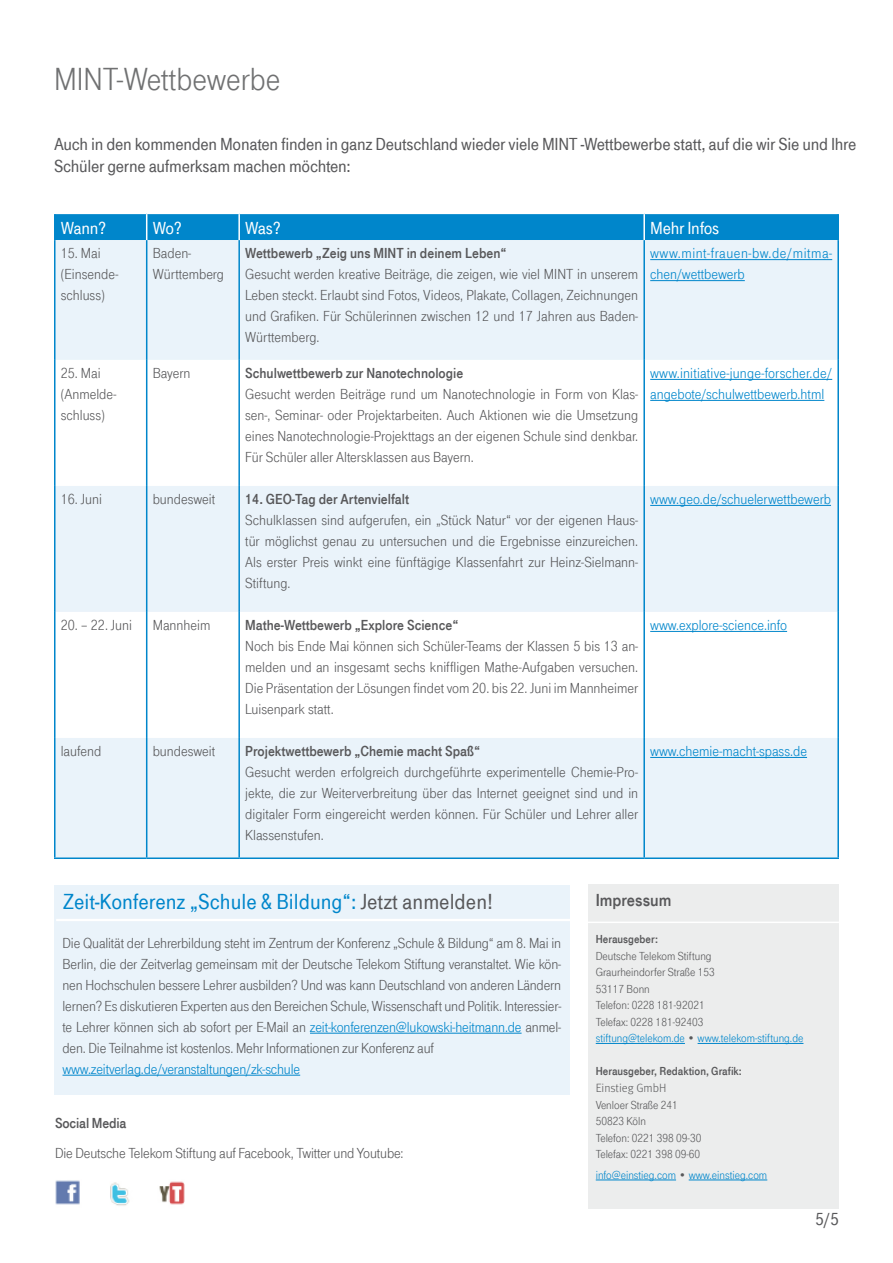
<style>
.page{position:relative;width:893px;height:1263px;background:#fff}
.page>*{position:absolute;margin:0;border:0;box-sizing:border-box;transform-origin:0 0}
.t1{font:33px "Tele Grotesk Norm";color:#707172}
.t2{font:22.5px "Tele Grotesk Halb";color:#0086cb}
.t3{font:18px/22.5px "Tele Grotesk Halb";letter-spacing:-.015em;color:#58585a}
.t4{font:18px "Tele Grotesk Halb";letter-spacing:-.015em;color:#fff}
.t5{font:18px "Tele Grotesk Fett";color:#58585a}
.t6{font:15px/21px "Tele Grotesk Norm";color:#58585a;text-align:justify}
.t7{font:15px/21px "Tele Grotesk Norm";color:#0086cb}
.t8{font:15px "Tele Grotesk Fett";color:#58585a}
.t9{font:15px/21px "Tele Grotesk Norm";letter-spacing:.035em;color:#0086cb}
.t10{font:12px/16.5px "Tele Grotesk Norm";color:#58585a}
.t11{font:12px "Tele Grotesk Fett";color:#58585a}
.t12{font:12px "Tele Grotesk Norm";color:#0086cb}
.t13{font:300 12px "Meta";color:#58585a}
.s1{color:#58585a}
.s2{color:#0086cb}
</style>
<div class="page">
<div style="left:588px;top:884px;width:251px;height:325px;background:#eceded"></div>
<hr style="left:596px;top:1043px;width:89px;height:1px;background:#0086cb">
<hr style="left:698px;top:1043px;width:105px;height:1px;background:#0086cb">
<hr style="left:596px;top:1180px;width:80px;height:1px;background:#0086cb">
<hr style="left:689px;top:1180px;width:78px;height:1px;background:#0086cb">
<hr style="left:584px;top:921px;width:255px;height:2px;background:#fff">
<img style="left:55px;top:1180px;width:25px;height:25px">
<img style="left:110px;top:1182px;width:19px;height:24px">
<img style="left:159px;top:1181px;width:25px;height:24px">
<div style="left:56px;top:240px;width:781px;height:617px;background:#eaf3fa"></div>
<svg style="left:56px;top:360px;width:781px;height:378px"></svg>
<hr style="left:54px;top:240px;width:2px;height:120px;background:#0086cb">
<hr style="left:837px;top:240px;width:2px;height:120px;background:#0086cb">
<hr style="left:837px;top:214px;width:2px;height:26px;background:#0086cb">
<svg style="left:56px;top:213px;width:782px;height:27px;background:#0c8bcd"></svg>
<hr style="left:54px;top:214px;width:2px;height:26px;background:#0086cb">
<hr style="left:146px;top:240px;width:1px;height:120px;background:#0086cb">
<hr style="left:238px;top:240px;width:2px;height:120px;background:#0086cb">
<hr style="left:643px;top:240px;width:2px;height:120px;background:#0086cb">
<hr style="left:54px;top:738px;width:2px;height:119px;background:#0086cb">
<hr style="left:146px;top:738px;width:1px;height:119px;background:#0086cb">
<hr style="left:238px;top:738px;width:2px;height:119px;background:#0086cb">
<hr style="left:643px;top:738px;width:2px;height:119px;background:#0086cb">
<hr style="left:837px;top:738px;width:2px;height:119px;background:#0086cb">
<hr style="left:54px;top:857px;width:93px;height:2px;background:#0086cb">
<hr style="left:147px;top:857px;width:92px;height:2px;background:#0086cb">
<hr style="left:239px;top:857px;width:405px;height:2px;background:#0086cb">
<hr style="left:644px;top:857px;width:195px;height:2px;background:#0086cb">
<hr style="left:54px;top:360px;width:2px;height:126px;background:#0086cb">
<hr style="left:146px;top:360px;width:1px;height:126px;background:#0086cb">
<hr style="left:238px;top:360px;width:2px;height:126px;background:#0086cb">
<hr style="left:643px;top:360px;width:2px;height:126px;background:#0086cb">
<hr style="left:837px;top:360px;width:2px;height:126px;background:#0086cb">
<hr style="left:54px;top:486px;width:2px;height:126px;background:#0086cb">
<hr style="left:146px;top:486px;width:1px;height:126px;background:#0086cb">
<hr style="left:238px;top:486px;width:2px;height:126px;background:#0086cb">
<hr style="left:643px;top:486px;width:2px;height:126px;background:#0086cb">
<hr style="left:837px;top:486px;width:2px;height:126px;background:#0086cb">
<hr style="left:54px;top:612px;width:2px;height:126px;background:#0086cb">
<hr style="left:146px;top:612px;width:1px;height:126px;background:#0086cb">
<hr style="left:238px;top:612px;width:2px;height:126px;background:#0086cb">
<hr style="left:643px;top:612px;width:2px;height:126px;background:#0086cb">
<hr style="left:837px;top:612px;width:2px;height:126px;background:#0086cb">
<hr style="left:650px;top:259px;width:182px;height:1px;background:#0086cb">
<hr style="left:650px;top:280px;width:95px;height:1px;background:#0086cb">
<hr style="left:650px;top:379px;width:182px;height:1px;background:#0086cb">
<hr style="left:650px;top:400px;width:174px;height:1px;background:#0086cb">
<hr style="left:650px;top:505px;width:181px;height:1px;background:#0086cb">
<hr style="left:650px;top:631px;width:137px;height:1px;background:#0086cb">
<hr style="left:650px;top:757px;width:157px;height:1px;background:#0086cb">
<div style="left:54px;top:886px;width:516px;height:209px;background:#eaf3fa"></div>
<hr style="left:310px;top:1033px;width:212px;height:1px;background:#0086cb">
<hr style="left:63px;top:1075px;width:237px;height:1px;background:#0086cb">
<hr style="left:56px;top:919px;width:532px;height:2px;background:#fff">
<h1 class="t1" style="left:54px;top:60px;width:228px">MINT-Wettbewerbe</h1>
<p class="t3" style="left:54px;top:133px;width:804px">Auch in den kommenden Monaten finden in ganz Deutschland wieder viele MINT -Wettbewerbe statt, auf die wir Sie und Ihre<br>Schüler gerne aufmerksam machen möchten:</p>
<p class="t4" style="left:61px;top:218px;width:47px">Wann?</p>
<p class="t4" style="left:153px;top:218px;width:31px">Wo?</p>
<p class="t4" style="left:245px;top:218px;width:37px">Was?</p>
<p class="t4" style="left:650px;top:218px;width:70px">Mehr Infos</p>
<p class="t6" style="left:61px;top:243px;width:59px;text-align:left">15. Mai (Einsende&shy;schluss)</p>
<p class="t6" style="left:153px;top:243px;width:73px">Baden-<br>Württemberg</p>
<p class="t8" style="left:245px;top:245px;width:263px">Wettbewerb „Zeig uns MINT in deinem Leben“</p>
<p class="t9" style="left:650px;top:243px;width:183px">www.mint-frauen-bw.de/mitma&shy;chen/wettbewerb</p>
<p class="t6" style="left:245px;top:264px;width:395px">Gesucht werden kreative Beiträge, die zeigen, wie viel MINT in unserem Leben steckt. Erlaubt sind Fotos, Videos, Plakate, Collagen, Zeichnungen und Grafiken. Für Schülerinnen zwischen 12 und 17 Jahren aus Baden-Württemberg.</p>
<p class="t6" style="left:61px;top:363px;width:57px;text-align:left">25. Mai (Anmelde&shy;schluss)</p>
<p class="t6" style="left:153px;top:363px;width:39px">Bayern</p>
<p class="t8" style="left:245px;top:365px;width:220px">Schulwettbewerb zur Nanotechnologie</p>
<p class="t6" style="left:245px;top:384px;width:395px">Gesucht werden Beiträge rund um Nanotechnologie in Form von Klas&shy;sen-, Seminar- oder Projektarbeiten. Auch Aktionen wie die Umsetzung eines Nanotechnologie-Projekttags an der eigenen Schule sind denkbar.<br>Für Schüler aller Altersklassen aus Bayern.</p>
<p class="t6" style="left:61px;top:489px;width:43px">16. Juni</p>
<p class="t6" style="left:153px;top:489px;width:64px">bundesweit</p>
<p class="t8" style="left:245px;top:491px;width:165px">14. GEO-Tag der Artenvielfalt</p>
<p class="t6" style="left:245px;top:510px;width:394px">Schulklassen sind aufgerufen, ein „Stück Natur“ vor der eigenen Haus&shy;tür möglichst genau zu untersuchen und die Ergebnisse einzureichen.<br>Als erster Preis winkt eine fünftägige Klassenfahrt zur Heinz-Sielmann-Stiftung.</p>
<p class="t6" style="left:61px;top:615px;width:73px">20. – 22. Juni</p>
<p class="t6" style="left:153px;top:615px;width:59px">Mannheim</p>
<p class="t8" style="left:245px;top:617px;width:215px">Mathe-Wettbewerb „Explore Science“</p>
<p class="t6" style="left:245px;top:636px;width:395px">Noch bis Ende Mai können sich Schüler-Teams der Klassen 5 bis 13 an&shy;melden und an insgesamt sechs kniffligen Mathe-Aufgaben versuchen.<br>Die Präsentation der Lösungen findet vom 20. bis 22. Juni im Mannheimer Luisenpark statt.</p>
<p class="t6" style="left:61px;top:741px;width:42px">laufend</p>
<p class="t6" style="left:153px;top:741px;width:64px">bundesweit</p>
<p class="t8" style="left:245px;top:743px;width:236px">Projektwettbewerb „Chemie macht Spaß“</p>
<p class="t6" style="left:245px;top:762px;width:394px">Gesucht werden erfolgreich durchgeführte experimentelle Chemie-Pro&shy;jekte, die zur Weiterverbreitung über das Internet geeignet sind und in digitaler Form eingereicht werden können. Für Schüler und Lehrer aller Klassenstufen.</p>
<p class="t7" style="left:650px;top:363px;width:183px">www.initiative-junge-forscher.de/ angebote/schulwettbewerb.html</p>
<p class="t7" style="left:650px;top:489px;width:182px">www.geo.de/schuelerwettbewerb</p>
<p class="t7" style="left:650px;top:615px;width:138px">www.explore-science.info</p>
<p class="t7" style="left:650px;top:741px;width:158px">www.chemie-macht-spass.de</p>
<h2 class="t2" style="left:63px;top:889px;width:432px">Zeit-Konferenz „Schule &amp; Bildung“: <span class="s1">Jetzt anmelden!</span></h2>
<p class="t6" style="left:63px;top:933px;width:500px">Die Qualität der Lehrerbildung steht im Zentrum der Konferenz „Schule &amp; Bildung“ am 8. Mai in Berlin, die der Zeitverlag gemeinsam mit der Deutsche Telekom Stiftung veranstaltet. Wie kön&shy;nen Hochschulen bessere Lehrer ausbilden? Und was kann Deutschland von anderen Ländern lernen? Es diskutieren Experten aus den Bereichen Schule, Wissenschaft und Politik. Interessier&shy;te Lehrer können sich ab sofort per E-Mail an <span class="s2">zeit-konferenzen@lukowski-heitmann.de</span> anmel&shy;den. Die Teilnahme ist kostenlos. Mehr Informationen zur Konferenz auf</p>
<p class="t7" style="left:63px;top:1059px;width:239px">www.zeitverlag.de/veranstaltungen/zk-schule</p>
<p class="t8" style="left:55px;top:1115px;width:73px">Social Media</p>
<p class="t6" style="left:55px;top:1143px;width:350px">Die Deutsche Telekom Stiftung auf Facebook, Twitter und Youtube:</p>
<p class="t5" style="left:596px;top:890px;width:77px">Impressum</p>
<p class="t11" style="left:596px;top:933px;width:64px">Herausgeber:</p>
<p class="t10" style="left:596px;top:948px;width:209px">Deutsche Telekom Stiftung<br>Graurheindorfer Straße 153<br>53117 Bonn<br>Telefon: 0228 181-92021<br>Telefax: 0228 181-92403<br><span class="s2">stiftung@telekom.de</span> • <span class="s2">www.telekom-stiftung.de</span></p>
<p class="t11" style="left:596px;top:1065px;width:148px">Herausgeber, Redaktion, Grafik:</p>
<p class="t13" style="left:596px;top:1081px;width:72px">Einstieg GmbH</p>
<p class="t10" style="left:596px;top:1096px;width:107px">Venloer Straße 241<br>50823 Köln<br>Telefon: 0221 398 09-30<br>Telefax: 0221 398 09-60</p>
<p class="t12" style="left:596px;top:1168px;width:173px">info@einstieg.com <span class="s1">•</span> www.einstieg.com</p>
<p class="t3" style="left:815px;top:1208px;width:25px">5/5</p>
</div>
